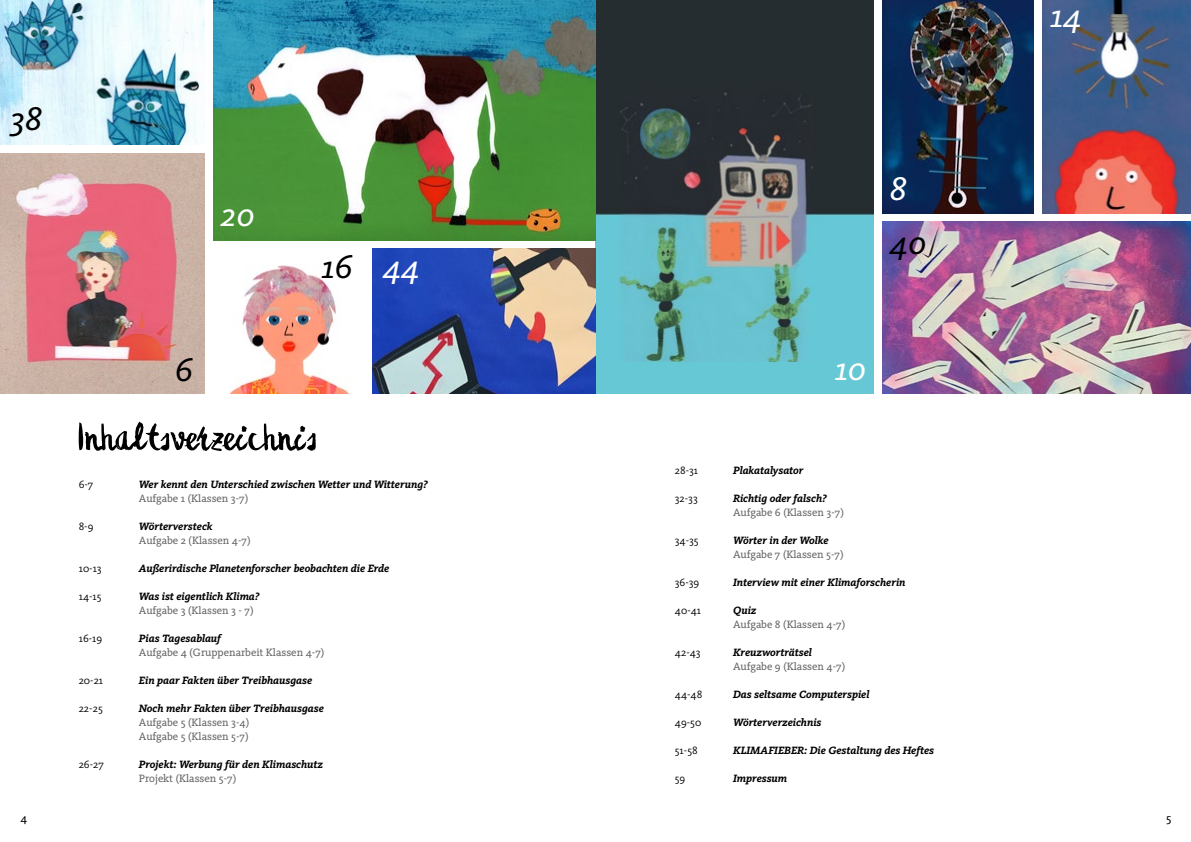
<style>
.page{position:relative;width:1191px;height:842px;background:#fff}
.page>*{position:absolute;margin:0;border:0;box-sizing:border-box;transform-origin:0 0}
.t1{font:italic 34px "Kievit Slab OT";color:#fff}
.t2{font:italic 34px "Kievit Slab OT";color:#000}
.t3{font:12px "Kievit Slab OT";color:#000}
.t4{font:italic 700 11px "Kievit Slab OT";color:#000}
.t5{font:11px/14px "Kievit Slab OT";color:#636466}
.t6{font:11px "Kievit Slab OT";color:#000}
</style>
<div class="page">
<svg style="left:79px;top:421px;width:237px;height:30px"></svg>
<img style="left:0;top:153px;width:204px;height:240px">
<img style="left:882px;top:0;width:151px;height:213px">
<div style="left:595px;top:362px;width:278px;height:31px;background:#66c7d5"></div>
<img style="left:595px;top:0;width:278px;height:362px">
<img style="left:1042px;top:0;width:149px;height:213px">
<img style="left:229px;top:265px;width:120px;height:128px">
<img style="left:213px;top:0;width:382px;height:240px">
<img style="left:0;top:0;width:204px;height:144px">
<img style="left:372px;top:249px;width:223px;height:144px">
<img style="left:882px;top:221px;width:309px;height:173px">
<h1 class="t2" style="left:10px;top:98px;width:34px">38</h1>
<h1 class="t1" style="left:220px;top:195px;width:36px">20</h1>
<h1 class="t2" style="left:175px;top:350px;width:20px">6</h1>
<h1 class="t2" style="left:321px;top:246px;width:33px">16</h1>
<h1 class="t1" style="left:383px;top:246px;width:38px">44</h1>
<p class="t6" style="left:79px;top:478px;width:16px">6-7</p>
<p class="t6" style="left:79px;top:520px;width:16px">8-9</p>
<p class="t6" style="left:79px;top:562px;width:24px">10-13</p>
<p class="t6" style="left:79px;top:590px;width:24px">14-15</p>
<p class="t6" style="left:79px;top:632px;width:25px">16-19</p>
<p class="t6" style="left:79px;top:674px;width:26px">20-21</p>
<p class="t6" style="left:79px;top:702px;width:26px">22-25</p>
<p class="t6" style="left:79px;top:758px;width:27px">26-27</p>
<p class="t4" style="left:139px;top:478px;width:290px">Wer kennt den Unterschied zwischen Wetter und Witterung?</p>
<p class="t5" style="left:139px;top:492px;width:111px">Aufgabe 1 (Klassen 3-7)</p>
<p class="t4" style="left:139px;top:520px;width:75px">Wörterversteck</p>
<p class="t5" style="left:139px;top:534px;width:113px">Aufgabe 2 (Klassen 4-7)</p>
<p class="t4" style="left:139px;top:562px;width:252px">Außerirdische Planetenforscher beobachten die Erde</p>
<p class="t4" style="left:139px;top:590px;width:122px">Was ist eigentlich Klima?</p>
<p class="t5" style="left:139px;top:604px;width:116px">Aufgabe 3 (Klassen 3 - 7)</p>
<p class="t4" style="left:139px;top:632px;width:84px">Pias Tagesablauf</p>
<p class="t5" style="left:139px;top:646px;width:187px">Aufgabe 4 (Gruppenarbeit Klassen 4-7)</p>
<p class="t4" style="left:139px;top:674px;width:175px">Ein paar Fakten über Treibhausgase</p>
<p class="t4" style="left:139px;top:702px;width:186px">Noch mehr Fakten über Treibhausgase</p>
<p class="t5" style="left:139px;top:716px;width:112px">Aufgabe 5 (Klassen 3-4)<br>Aufgabe 5 (Klassen 5-7)</p>
<p class="t4" style="left:139px;top:758px;width:186px">Projekt: Werbung für den Klimaschutz</p>
<p class="t5" style="left:139px;top:772px;width:99px">Projekt (Klassen 5-7)</p>
<h1 class="t1" style="left:889px;top:168px;width:19px">8</h1>
<h1 class="t2" style="left:889px;top:222px;width:38px">40</h1>
<h1 class="t1" style="left:834px;top:348px;width:33px">10</h1>
<p class="t6" style="left:675px;top:464px;width:25px">28-31</p>
<p class="t6" style="left:675px;top:492px;width:24px">32-33</p>
<p class="t6" style="left:675px;top:534px;width:25px">34-35</p>
<p class="t6" style="left:675px;top:576px;width:26px">36-39</p>
<p class="t6" style="left:675px;top:604px;width:28px">40-41</p>
<p class="t6" style="left:675px;top:646px;width:27px">42-43</p>
<p class="t6" style="left:675px;top:688px;width:29px">44-48</p>
<p class="t6" style="left:675px;top:716px;width:28px">49-50</p>
<p class="t6" style="left:675px;top:744px;width:24px">51-58</p>
<p class="t6" style="left:675px;top:772px;width:12px">59</p>
<p class="t4" style="left:733px;top:464px;width:72px">Plakatalysator</p>
<p class="t4" style="left:733px;top:492px;width:95px">Richtig oder falsch?</p>
<p class="t5" style="left:733px;top:506px;width:112px">Aufgabe 6 (Klassen 3-7)</p>
<p class="t4" style="left:733px;top:534px;width:97px">Wörter in der Wolke</p>
<p class="t5" style="left:733px;top:548px;width:112px">Aufgabe 7 (Klassen 5-7)</p>
<p class="t4" style="left:733px;top:576px;width:174px">Interview mit einer Klimaforscherin</p>
<p class="t4" style="left:733px;top:604px;width:25px">Quiz</p>
<p class="t5" style="left:733px;top:618px;width:113px">Aufgabe 8 (Klassen 4-7)</p>
<p class="t4" style="left:733px;top:646px;width:80px">Kreuzworträtsel</p>
<p class="t5" style="left:733px;top:660px;width:114px">Aufgabe 9 (Klassen 4-7)</p>
<p class="t4" style="left:733px;top:688px;width:138px">Das seltsame Computerspiel</p>
<p class="t4" style="left:733px;top:716px;width:90px">Wörterverzeichnis</p>
<p class="t4" style="left:733px;top:744px;width:202px">KLIMAFIEBER: Die Gestaltung des Heftes</p>
<p class="t4" style="left:733px;top:772px;width:56px">Impressum</p>
<h1 class="t1" style="left:1050px;top:-5px;width:33px">14</h1>
<p class="t3" style="left:20px;top:811px;width:8px">4</p>
<p class="t3" style="left:1166px;top:811px;width:7px">5</p>
</div>
